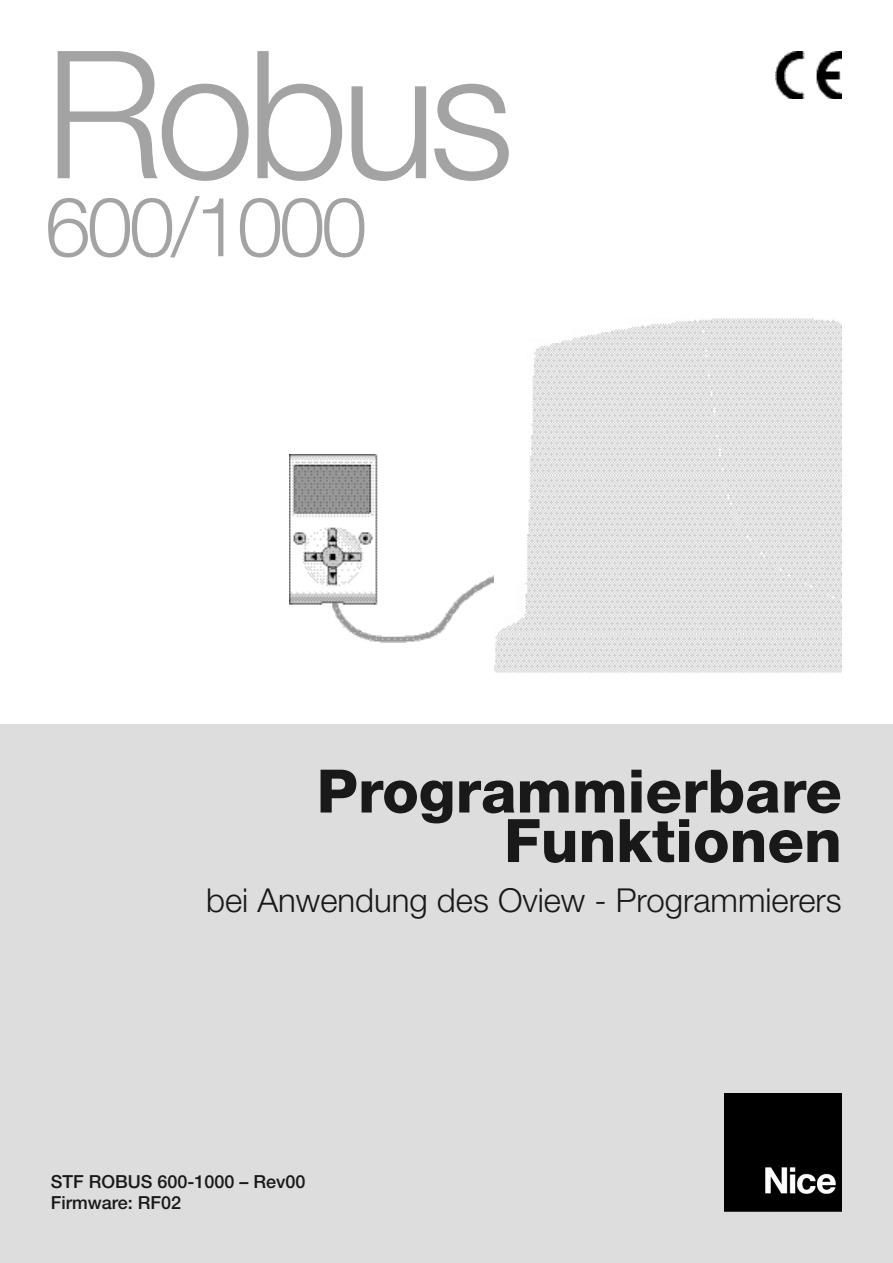
<style>
.page{position:relative;width:893px;height:1263px;background:#fff}
.page>*{position:absolute;margin:0;border:0;box-sizing:border-box;transform-origin:0 0}
.t1{font:300 178.05px "Helvetica Neue";letter-spacing:-.045em;color:#a3a3a3}
.t2{font:300 82.5px "Helvetica Neue";letter-spacing:-.045em;color:#a3a3a3}
.t3{font:800 60px/49.5px "Helvetica Neue";color:#191919;text-align:right}
.t4{font:300 33px "Helvetica Neue";color:#191919}
.t5{font:500 18px/21.6px "Helvetica Neue";color:#191919}
</style>
<div class="page">
<div style="left:0;top:724px;width:892px;height:539px;background:#ddd"></div>
<img style="left:724px;top:1093px;width:118px;height:119px">
<img style="left:776px;top:51px;width:66px;height:47px">
<img style="left:290px;top:454px;width:204px;height:188px">
<img style="left:495px;top:318px;width:347px;height:355px">
<h1 class="t1" style="left:45px;top:51px;width:471px">Robus</h1>
<h2 class="t2" style="left:45px;top:197px;width:324px">600/1000</h2>
<h3 class="t3" style="left:317px;top:772px;width:527px">Programmierbare<br>Funktionen</h3>
<p class="t4" style="left:206px;top:888px;width:637px">bei Anwendung des Oview - Programmierers</p>
<p class="t5" style="left:51px;top:1172px;width:256px">STF ROBUS 600-1000 – Rev00<br>Firmware: RF02</p>
</div>
